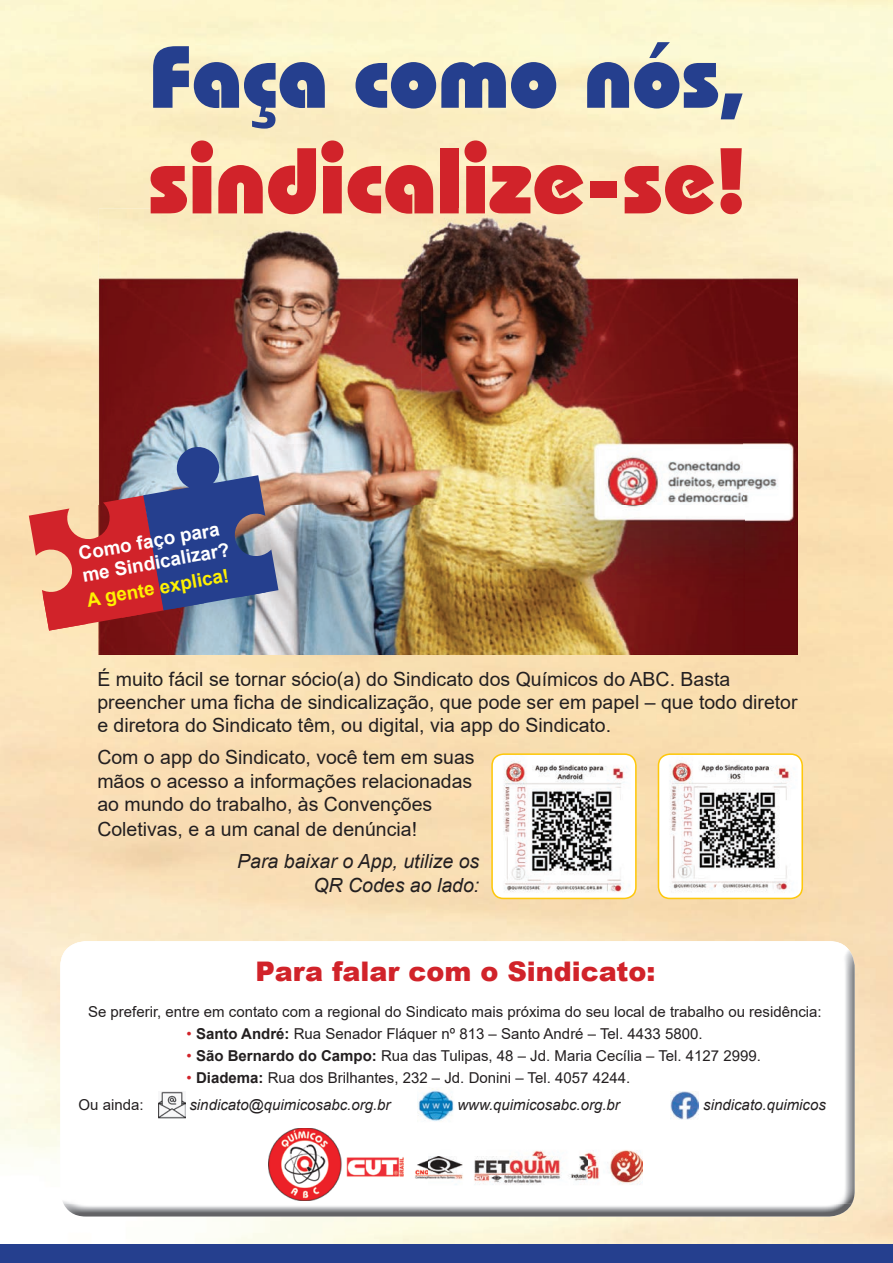
<style>
.page{position:relative;width:893px;height:1263px;background:#fff}
.page>*{position:absolute;margin:0;border:0;box-sizing:border-box;transform-origin:0 0}
.t1{font:800 93.15px "Bauhaus IT Cby BT";color:#d1232a}
.t2{font:800 88.05px "Bauhaus IT Cby BT";color:#253f8e}
.t3{font:900 27px "Arial";color:#d1232a}
.t4{font:19.5px/23.4px "Arial";color:#231f20}
.t5{font:italic 19.5px/23.4px "Arial";color:#231f20;text-align:right}
.t6{font:700 18.9px/21.6px "Arial";color:#fff}
.t7{font:700 18.9px "Arial";color:#fff101}
.t8{font:15px "Arial";color:#231f20}
.t9{font:italic 15px "Arial";color:#231f20}
.s1{color:#d1232a}
.s2{font-weight:700}
</style>
<div class="page">
<img style="left:0;top:0;width:893px;height:1244px">
<img style="left:69px;top:941px;width:777px;height:6px">
<img style="left:64px;top:1204px;width:788px;height:12px">
<img style="left:60px;top:947px;width:795px;height:257px">
<img style="left:99px;top:208px;width:699px;height:446px">
<img style="left:151px;top:208px;width:591px;height:6px">
<svg style="left:491px;top:753px;width:146px;height:146px"></svg>
<svg style="left:658px;top:753px;width:145px;height:146px"></svg>
<img style="left:158px;top:1091px;width:28px;height:28px">
<img style="left:418px;top:1087px;width:36px;height:36px">
<img style="left:671px;top:1091px;width:28px;height:28px">
<img style="left:269px;top:1128px;width:373px;height:72px">
<svg style="left:29px;top:445px;width:249px;height:186px"></svg>
<div style="left:0;top:1244px;width:893px;height:19px;background:#253f8e"></div>
<h2 class="t2" style="left:149px;top:23px;width:598px">Faça como nós,</h2>
<h1 class="t1" style="left:148px;top:124px;width:600px">sindicalize-se!</h1>
<p class="t6" style="left:77px;top:543px;width:151px;rotate:-10deg">Como faço para me Sindicalizar?</p>
<p class="t7" style="left:85px;top:587px;width:146px;rotate:-10deg">A gente explica!</p>
<p class="t4" style="left:97px;top:667px;width:702px">É muito fácil se tornar sócio(a) do Sindicato dos Químicos do ABC. Basta preencher uma ficha de sindicalização, que pode ser em papel – que todo diretor e diretora do Sindicato têm, ou digital, via app do Sindicato.</p>
<p class="t4" style="left:97px;top:746px;width:379px;text-align:justify">Com o app do Sindicato, você tem em suas mãos o acesso a informações relacionadas ao mundo do trabalho, às Convenções</p>
<p class="t4" style="left:97px;top:818px;width:321px">Coletivas, e a um canal de denúncia!</p>
<p class="t5" style="left:237px;top:850px;width:244px">Para baixar o App, utilize os<br>QR Codes ao lado:</p>
<h3 class="t3" style="left:256px;top:952px;width:401px">Para falar com o Sindicato:</h3>
<p class="t8" style="left:88px;top:1001px;width:735px">Se preferir, entre em contato com a regional do Sindicato mais próxima do seu local de trabalho ou residência:</p>
<p class="t8" style="left:187px;top:1023px;width:518px"><span class="s1">•</span> <span class="s2">Santo André:</span> Rua Senador Fláquer nº 813 – Santo André – Tel. 4433 5800.</p>
<p class="t8" style="left:187px;top:1045px;width:576px"><span class="s1">•</span> <span class="s2">São Bernardo do Campo:</span> Rua das Tulipas, 48 – Jd. Maria Cecília – Tel. 4127 2999.</p>
<p class="t8" style="left:187px;top:1068px;width:445px"><span class="s1">•</span> <span class="s2">Diadema:</span> Rua dos Brilhantes, 232 – Jd. Donini – Tel. 4057 4244.</p>
<p class="t8" style="left:79px;top:1094px;width:67px">Ou ainda:</p>
<p class="t9" style="left:189px;top:1095px;width:203px">sindicato@quimicosabc.org.br</p>
<p class="t9" style="left:457px;top:1095px;width:164px">www.quimicosabc.org.br</p>
<p class="t9" style="left:703px;top:1095px;width:124px">sindicato.quimicos</p>
</div>
